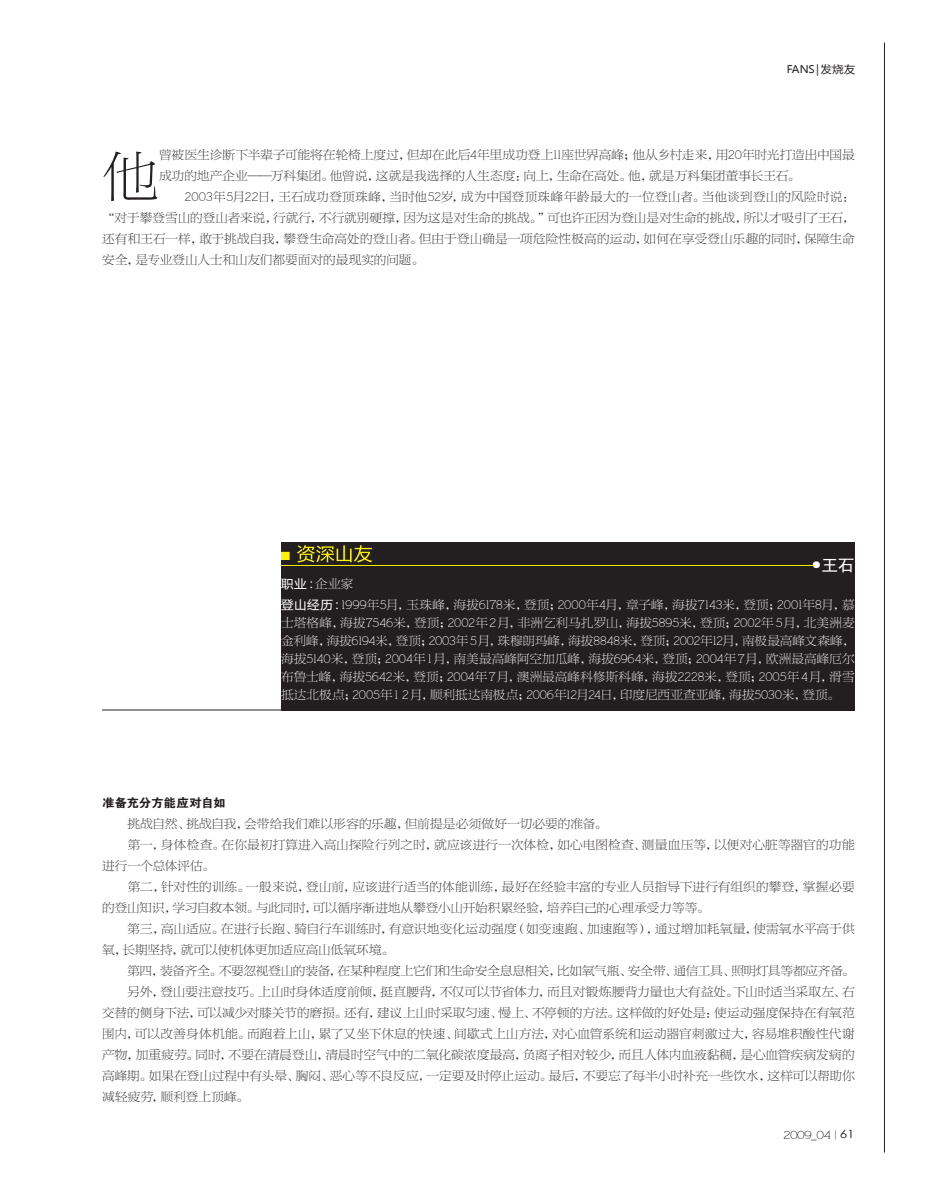
<style>
.page{position:relative;width:927px;height:1195px;background:#fff}
.page>*{position:absolute;margin:0;border:0;box-sizing:border-box;transform-origin:0 0}
.t1{font:54px "FZNBSJW GB1 0";color:#231f20;scale:1.05 1}
.t2{font:16.5px "Sim Hei";color:#fff;scale:1.05 1}
.t3{font:12px/21px "FZNBSJW GB1 0";letter-spacing:.01em;color:#231f20;scale:1.05 1}
.t4{font:12px/18px "FZNBSJW GB1 0";letter-spacing:.01em;color:#fff;text-align:justify;scale:1.05 1}
.t5{font:12px "FZNBSJW GB1 0";letter-spacing:-.01em;color:#231f20;scale:1.05 1}
.t6{font:12px "FZDHTJW GB1 0";letter-spacing:-.015em;color:#231f20;scale:1.05 1}
.t7{font:12px "Microsoft Ya Hei";color:#fff;scale:1.05 1}
.t8{font:11.25px "FZNBSJW GB1 0";color:#231f20;scale:1.2 1}
.t9{font:10.5px "Microsoft Ya Hei";letter-spacing:-.01em;color:#231f20;scale:1.05 1}
.s1{font-family:"FZNBSJW GB1 0"}
.s2{font-family:"Microsoft Ya Hei"}
.s3{font-family:"ST Xihei"}
</style>
<div class="page">
<div style="left:281px;top:542px;width:574px;height:168px;background:#231f20"></div>
<svg style="left:281px;top:545px;width:91px;height:17px"></svg>
<hr style="left:281px;top:565px;width:533px;height:1px;background:#fff101">
<hr style="left:884px;top:43px;width:1px;height:1109px;background:#231f20">
<hr style="left:102px;top:710px;width:753px;height:1px;background:#231f20">
<p class="t9" style="left:787px;top:62px;width:67px">FANS|发烧友</p>
<h1 class="t1" style="left:102px;top:149px;width:55px">他</h1>
<p class="t3" style="left:159px;top:145px;width:664px">曾被医生诊断下半辈子可能将在轮椅上度过，但却在此后4年里成功登上11座世界高峰；他从乡村走来，用20年时光打造出中国最</p>
<p class="t3" style="left:159px;top:166px;width:612px">成功的地产企业——万科集团。他曾说，这就是我选择的人生态度：向上，生命在高处。他，就是万科集团董事长王石。</p>
<p class="t3" style="left:159px;top:187px;width:664px">　　2003年5月22日，王石成功登顶珠峰，当时他52岁，成为中国登顶珠峰年龄最大的一位登山者。当他谈到登山的风险时说：</p>
<p class="t5" style="left:102px;top:212px;width:718px">“对于攀登雪山的登山者来说，行就行，不行就别硬撑，因为这是对生命的挑战。”可也许正因为登山是对生命的挑战，所以才吸引了王石，</p>
<p class="t3" style="left:102px;top:229px;width:718px">还有和王石一样，敢于挑战自我，攀登生命高处的登山者。但由于登山确是一项危险性极高的运动，如何在享受登山乐趣的同时，保障生命</p>
<p class="t3" style="left:102px;top:250px;width:308px">安全，是专业登山人士和山友们都要面对的最现实的问题。</p>
<h2 class="t2" style="left:812px;top:556px;width:42px"><sup>●</sup>王石</h2>
<p class="t7" style="left:281px;top:575px;width:71px">职业：<span class="s1">企业家</span></p>
<p class="t4" style="left:281px;top:596px;width:548px"><span class="s2">登山经历：</span>1999年5月，玉珠峰，海拔6178米，登顶；2000年4月，章子峰，海拔7143米，登顶；2001年8月，慕士塔格峰，海拔7546米，登顶；2002年２月，非洲乞利马扎罗山，海拔5895米，登顶；2002年５月，北美洲麦金利峰，海拔6194米，登顶；2003年５月，珠穆朗玛峰，海拔8848米，登顶；2002年12月，南极最高峰文森峰，海拔5140米，登顶；2004年１月，南美最高峰阿空加瓜峰，海拔6964米，登顶；2004年７月，欧洲最高峰厄尔布鲁士峰，海拔5642米，登顶；2004年７月，澳洲最高峰科修斯科峰，海拔2228米，登顶；2005年４月，滑雪抵达北极点；2005年１２月，顺利抵达南极点；2006年12月24日，印度尼西亚查亚峰，海拔5030米，登顶。</p>
<p class="t6" style="left:102px;top:797px;width:119px">准备充分方能应对自如</p>
<p class="t3" style="left:102px;top:814px;width:718px">　　挑战自然、挑战自我，会带给我们难以形容的乐趣，但前提是必须做好一切必要的准备。<br>　　第一，身体检查。在你最初打算进入高山探险行列之时，就应该进行一次体检，如心电图检查、测量血压等，以便对心脏等器官的功能进行一个总体评估。<br>　　第二，针对性的训练。一般来说，登山前，应该进行适当的体能训练，最好在经验丰富的专业人员指导下进行有组织的攀登，掌握必要的登山知识，学习自救本领。与此同时，可以循序渐进地从攀登小山开始积累经验，培养自己的心理承受力等等。<br>　　第三，高山适应。在进行长跑、骑自行车训练时，有意识地变化运动强度（如变速跑、加速跑等），通过增加耗氧量，使需氧水平高于供氧，长期坚持，就可以使机体更加适应高山低氧环境。<br>　　第四，装备齐全。不要忽视登山的装备，在某种程度上它们和生命安全息息相关，比如氧气瓶、安全带、通信工具、照明灯具等都应齐备。　　另外，登山要注意技巧。上山时身体适度前倾，挺直腰背，不仅可以节省体力，而且对锻炼腰背力量也大有益处。下山时适当采取左、右交替的侧身下法，可以减少对膝关节的磨损。还有，建议上山时采取匀速、慢上、不停顿的方法。这样做的好处是：使运动强度保持在有氧范围内，可以改善身体机能。而跑着上山，累了又坐下休息的快速、间歇式上山方法，对心血管系统和运动器官刺激过大，容易堆积酸性代谢产物，加重疲劳。同时，不要在清晨登山，清晨时空气中的二氧化碳浓度最高，负离子相对较少，而且人体内血液黏稠，是心血管疾病发病的高峰期。如果在登山过程中有头晕、胸闷、恶心等不良反应，一定要及时停止运动。最后，不要忘了每半小时补充一些饮水，这样可以帮助你减轻疲劳，顺利登上顶峰。</p>
<p class="t8" style="left:783px;top:1129px;width:61px">2009_04 | <span class="s3">61</span></p>
</div>
